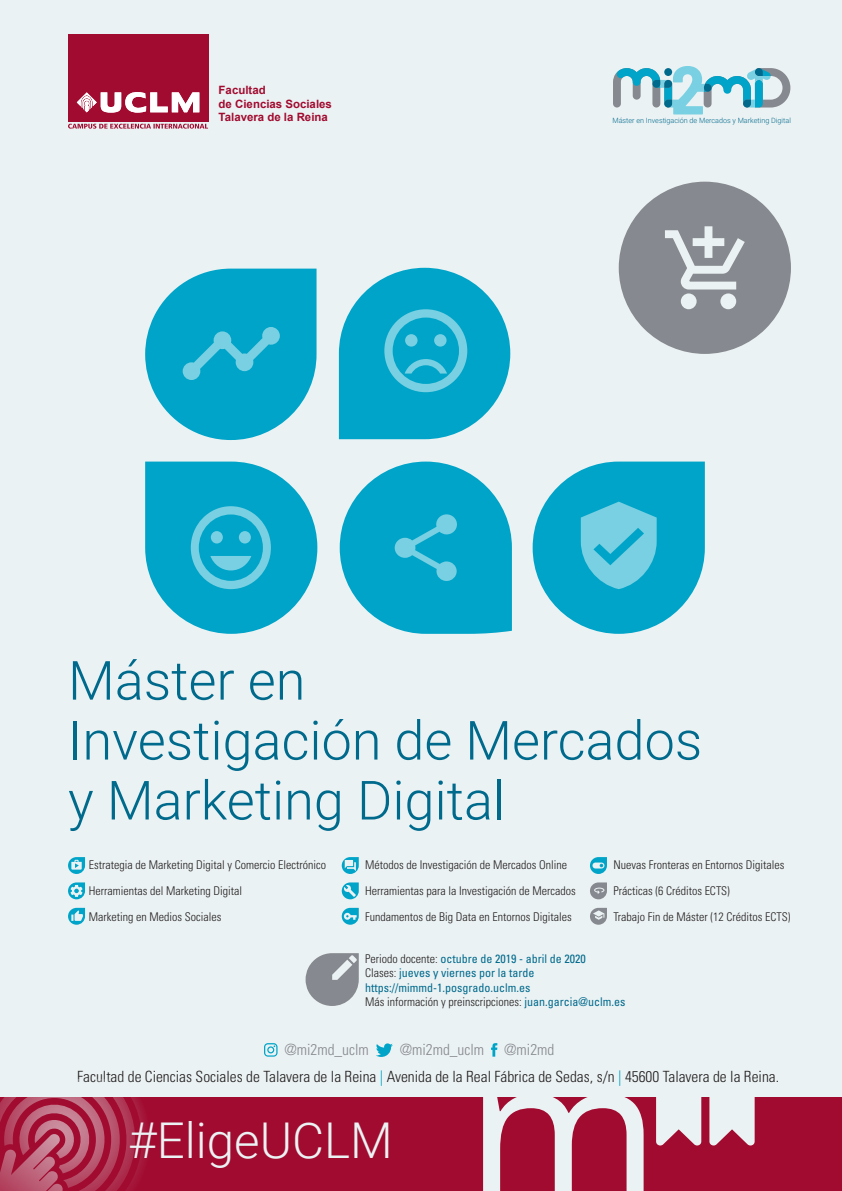
<style>
.page{position:relative;width:842px;height:1191px;background:#ebf2f3}
.page>*{position:absolute;margin:0;border:0;box-sizing:border-box;transform-origin:0 0}
.t1{font:300 54.1px "Roboto";color:#006a8d}
.t2{font:300 49.3px "Roboto";color:#ebf2f3}
.t3{font:300 condensed 15.5px "Univers";color:#231f20}
.t4{font:300 condensed 15.5px "Univers";color:#86898f}
.t5{font:300 condensed 12px "Univers";color:#231f20}
.t6{font:condensed 12px "Univers";color:#006a8d}
.t7{font:700 11.4px "Arial";color:#a10b30}
.t8{font:300 7.2px "Roboto";color:#006a8d}
.s1{font-weight:300;color:#231f20}
.s2{font-weight:400;color:#006a8d}
.s3{color:#00a4c8}
</style>
<div class="page">
<svg style="left:613px;top:66px;width:177px;height:48px"></svg>
<svg style="left:619px;top:182px;width:172px;height:172px"></svg>
<svg style="left:145px;top:269px;width:172px;height:171px"></svg>
<svg style="left:145px;top:461px;width:172px;height:173px"></svg>
<svg style="left:340px;top:461px;width:172px;height:173px"></svg>
<svg style="left:339px;top:268px;width:171px;height:171px"></svg>
<svg style="left:533px;top:461px;width:172px;height:173px"></svg>
<svg style="left:264px;top:1043px;width:14px;height:13px"></svg>
<svg style="left:376px;top:1043px;width:17px;height:14px"></svg>
<svg style="left:491px;top:1043px;width:6px;height:13px"></svg>
<svg style="left:342px;top:882px;width:17px;height:17px"></svg>
<svg style="left:68px;top:882px;width:17px;height:17px"></svg>
<svg style="left:342px;top:857px;width:17px;height:17px"></svg>
<svg style="left:68px;top:857px;width:17px;height:17px"></svg>
<svg style="left:68px;top:908px;width:17px;height:16px"></svg>
<svg style="left:342px;top:908px;width:17px;height:16px"></svg>
<svg style="left:590px;top:857px;width:17px;height:17px"></svg>
<svg style="left:590px;top:908px;width:17px;height:16px"></svg>
<svg style="left:590px;top:882px;width:17px;height:17px"></svg>
<svg style="left:306px;top:953px;width:53px;height:53px"></svg>
<div style="left:68px;top:34px;width:140px;height:87px;background:#a10b30"></div>
<svg style="left:77px;top:92px;width:122px;height:21px"></svg>
<svg style="left:68px;top:124px;width:140px;height:5px"></svg>
<div style="left:0;top:1097px;width:842px;height:94px;background:#a10b30"></div>
<svg style="left:656px;top:1097px;width:45px;height:48px;background:#e2d6db"></svg>
<svg style="left:709px;top:1097px;width:46px;height:48px;background:#e1d3d8"></svg>
<svg style="left:483px;top:1097px;width:161px;height:94px"></svg>
<svg style="left:0;top:1097px;width:146px;height:94px"></svg>
<p class="t7" style="left:219px;top:82px;width:49px">Facultad</p>
<p class="t7" style="left:219px;top:96px;width:115px">de Ciencias Sociales</p>
<p class="t7" style="left:219px;top:110px;width:111px">Talavera de la Reina</p>
<p class="t8" style="left:612px;top:115px;width:180px">Máster en Investigación de Mercados y Marketing Digital</p>
<p class="t1" style="left:68px;top:642px;width:239px">Máster en</p>
<p class="t1" style="left:68px;top:702px;width:636px">Investigación de Mercados</p>
<p class="t1" style="left:68px;top:762px;width:439px">y Marketing Digital</p>
<p class="t5" style="left:89px;top:857px;width:239px">Estrategia de Marketing Digital y Comercio Electrónico</p>
<p class="t5" style="left:89px;top:883px;width:155px">Herramientas del Marketing Digital</p>
<p class="t5" style="left:89px;top:909px;width:134px">Marketing en Medios Sociales</p>
<p class="t5" style="left:365px;top:857px;width:203px">Métodos de Investigación de Mercados Online</p>
<p class="t5" style="left:365px;top:883px;width:212px">Herramientas para la Investigación de Mercados</p>
<p class="t5" style="left:365px;top:909px;width:208px">Fundamentos de Big Data en Entornos Digitales</p>
<p class="t5" style="left:613px;top:857px;width:173px">Nuevas Fronteras en Entornos Digitales</p>
<p class="t5" style="left:613px;top:883px;width:118px">Prácticas (6 Créditos ECTS)</p>
<p class="t5" style="left:613px;top:909px;width:179px">Trabajo Fin de Máster (12 Créditos ECTS)</p>
<p class="t6" style="left:365px;top:951px;width:222px"><span class="s1">Periodo docente:</span> octubre de 2019 - abril de 2020</p>
<p class="t6" style="left:365px;top:965px;width:171px"><span class="s1">Clases:</span> jueves y viernes por la tarde</p>
<p class="t6" style="left:365px;top:979px;width:167px">https://mimmd-1.posgrado.uclm.es</p>
<p class="t5" style="left:365px;top:994px;width:262px">Más información y preinscripciones: <span class="s2">juan.garcia@uclm.es</span></p>
<p class="t4" style="left:284px;top:1039px;width:86px">@mi2md_uclm</p>
<p class="t4" style="left:400px;top:1039px;width:86px">@mi2md_uclm</p>
<p class="t4" style="left:504px;top:1039px;width:52px">@mi2md</p>
<p class="t3" style="left:77px;top:1067px;width:703px">Facultad de Ciencias Sociales de Talavera de la Reina <span class="s3">|</span> Avenida de la Real Fábrica de Sedas, s/n <span class="s3">|</span> 45600 Talavera de la Reina.</p>
<p class="t2" style="left:128px;top:1106px;width:266px">#EligeUCLM</p>
</div>
